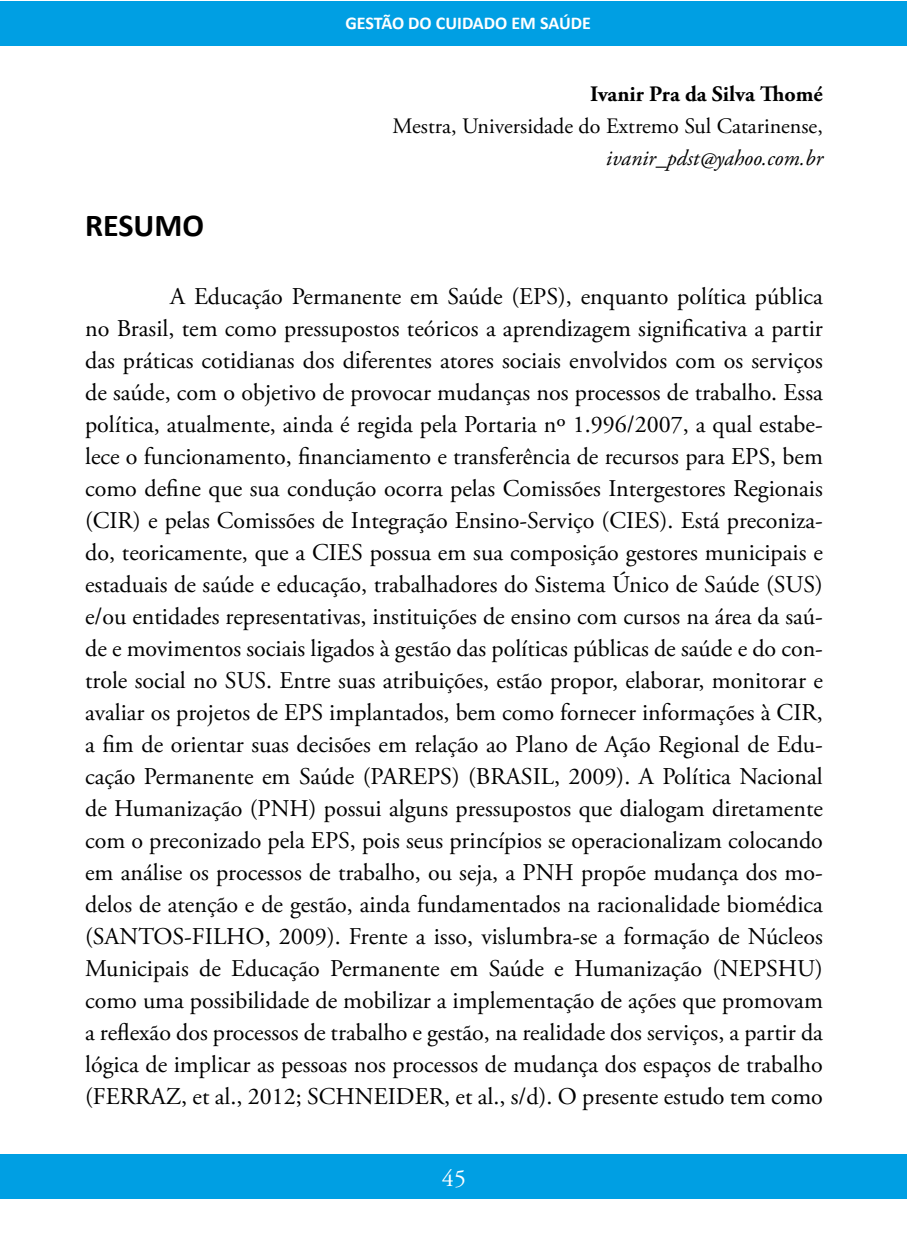
<style>
.page{position:relative;width:908px;height:1248px;background:#fff}
.page>*{position:absolute;margin:0;border:0;box-sizing:border-box;transform-origin:0 0}
.t1{font:700 32px "Calibri";color:#000}
.t2{font:24px/32px "Adobe Garamond Pro";color:#000;text-align:justify}
.t3{font:24px "Adobe Garamond Pro";color:#fff}
.t4{font:22px "Adobe Garamond Pro";color:#000}
.t5{font:italic 22px "Adobe Garamond Pro";color:#000}
.t6{font:700 22px "Adobe Garamond Pro";color:#000}
.t7{font:700 18px "Calibri";color:#fff}
</style>
<div class="page">
<div style="left:0;top:1px;width:906px;height:44px;background:#009fe3"></div>
<div style="left:0;top:1154px;width:906px;height:44px;background:#009fe3"></div>
<p class="t7" style="left:345px;top:11px;width:247px">GESTÃO DO CUIDADO EM SAÚDE</p>
<h1 class="t1" style="left:85px;top:204px;width:120px">RESUMO</h1>
<p class="t6" style="left:589px;top:81px;width:234px">Ivanir Pra da Silva Thomé</p>
<p class="t4" style="left:392px;top:113px;width:431px">Mestra, Universidade do Extremo Sul Catarinense,</p>
<p class="t5" style="left:605px;top:145px;width:218px">ivanir_pdst@yahoo.com.br</p>
<p class="t2" style="left:85px;top:281px;width:739px;text-indent:85px">A Educação Permanente em Saúde (EPS), enquanto política pública no Brasil, tem como pressupostos teóricos a aprendizagem significativa a partir das práticas cotidianas dos diferentes atores sociais envolvidos com os serviços de saúde, com o objetivo de provocar mudanças nos processos de trabalho. Essa política, atualmente, ainda é regida pela Portaria nº 1.996/2007, a qual estabe&shy;lece o funcionamento, financiamento e transferência de recursos para EPS, bem como define que sua condução ocorra pelas Comissões Intergestores Regionais (CIR) e pelas Comissões de Integração Ensino-Serviço (CIES). Está preconiza&shy;do, teoricamente, que a CIES possua em sua composição gestores municipais e estaduais de saúde e educação, trabalhadores do Sistema Único de Saúde (SUS) e/ou entidades representativas, instituições de ensino com cursos na área da saú&shy;de e movimentos sociais ligados à gestão das políticas públicas de saúde e do con&shy;trole social no SUS. Entre suas atribuições, estão propor, elaborar, monitorar e avaliar os projetos de EPS implantados, bem como fornecer informações à CIR, a fim de orientar suas decisões em relação ao Plano de Ação Regional de Edu&shy;cação Permanente em Saúde (PAREPS) (BRASIL, 2009). A Política Nacional de Humanização (PNH) possui alguns pressupostos que dialogam diretamente com o preconizado pela EPS, pois seus princípios se operacionalizam colocando em análise os processos de trabalho, ou seja, a PNH propõe mudança dos mo&shy;delos de atenção e de gestão, ainda fundamentados na racionalidade biomédica (SANTOS-FILHO, 2009). Frente a isso, vislumbra-se a formação de Núcleos Municipais de Educação Permanente em Saúde e Humanização (NEPSHU) como uma possibilidade de mobilizar a implementação de ações que promovam a reflexão dos processos de trabalho e gestão, na realidade dos serviços, a partir da lógica de implicar as pessoas nos processos de mudança dos espaços de trabalho (FERRAZ, et al., 2012; SCHNEIDER, et al., s/d). O presente estudo tem como</p>
<p class="t3" style="left:442px;top:1163px;width:25px">45</p>
</div>
